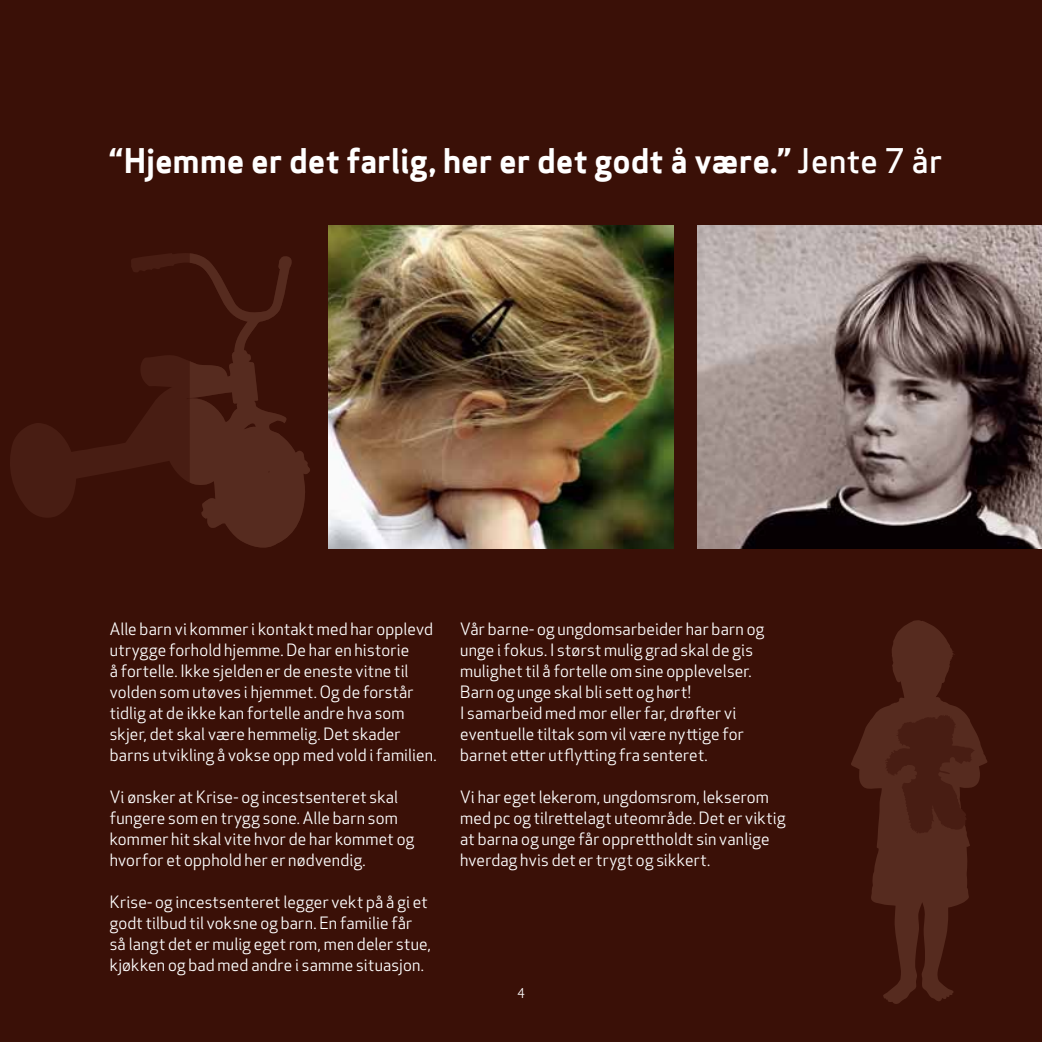
<style>
.page{position:relative;width:1042px;height:1042px;background:#3a1007}
.page>*{position:absolute;margin:0;border:0;box-sizing:border-box;transform-origin:0 0}
.t1{font:33.25px "Apex Sans Bold T";letter-spacing:-.005em;color:#fff}
.t2{font:16.62px/21px "Apex New";letter-spacing:.015em;color:#fff}
.t3{font:13.12px "Apex Sans Book T";color:#fff}
.s1{font-family:"Apex Sans Medium T"}
</style>
<div class="page">
<img style="left:697px;top:225px;width:345px;height:324px">
<img style="left:329px;top:225px;width:345px;height:324px">
<svg style="left:10px;top:253px;width:180px;height:264px"></svg>
<svg style="left:190px;top:253px;width:120px;height:295px"></svg>
<svg style="left:851px;top:620px;width:136px;height:384px"></svg>
<svg style="left:885px;top:715px;width:90px;height:118px"></svg>
<h1 class="t1" style="left:110px;top:139px;width:834px">“Hjemme er det farlig, her er det godt å være.” <span class="s1">Jente 7 år</span></h1>
<p class="t2" style="left:110px;top:618px;width:328px">Alle barn vi kommer i kontakt med har opplevd utrygge forhold hjemme. De har en historie<br>å fortelle. Ikke sjelden er de eneste vitne til volden som utøves i hjemmet. Og de forstår tidlig at de ikke kan fortelle andre hva som skjer, det skal være hemmelig. Det skader barns utvikling å vokse opp med vold i familien.</p>
<p class="t2" style="left:110px;top:786px;width:306px">Vi ønsker at Krise- og incestsenteret skal fungere som en trygg sone. Alle barn som kommer hit skal vite hvor de har kommet og hvorfor et opphold her er nødvendig.</p>
<p class="t2" style="left:110px;top:891px;width:323px">Krise- og incestsenteret legger vekt på å gi et godt tilbud til voksne og barn. En familie får så langt det er mulig eget rom, men deler stue, kjøkken og bad med andre i samme situasjon.</p>
<p class="t2" style="left:460px;top:618px;width:306px">Vår barne- og ungdomsarbeider har barn og unge i fokus. I størst mulig grad skal de gis mulighet til å fortelle om sine opplevelser.<br>Barn og unge skal bli sett og hørt!<br>I samarbeid med mor eller far, drøfter vi eventuelle tiltak som vil være nyttige for barnet etter utflytting fra senteret.</p>
<p class="t2" style="left:460px;top:786px;width:327px">Vi har eget lekerom, ungdomsrom, lekserom med pc og tilrettelagt uteområde. Det er viktig at barna og unge får opprettholdt sin vanlige hverdag hvis det er trygt og sikkert.</p>
<p class="t3" style="left:517px;top:984px;width:9px">4</p>
</div>
